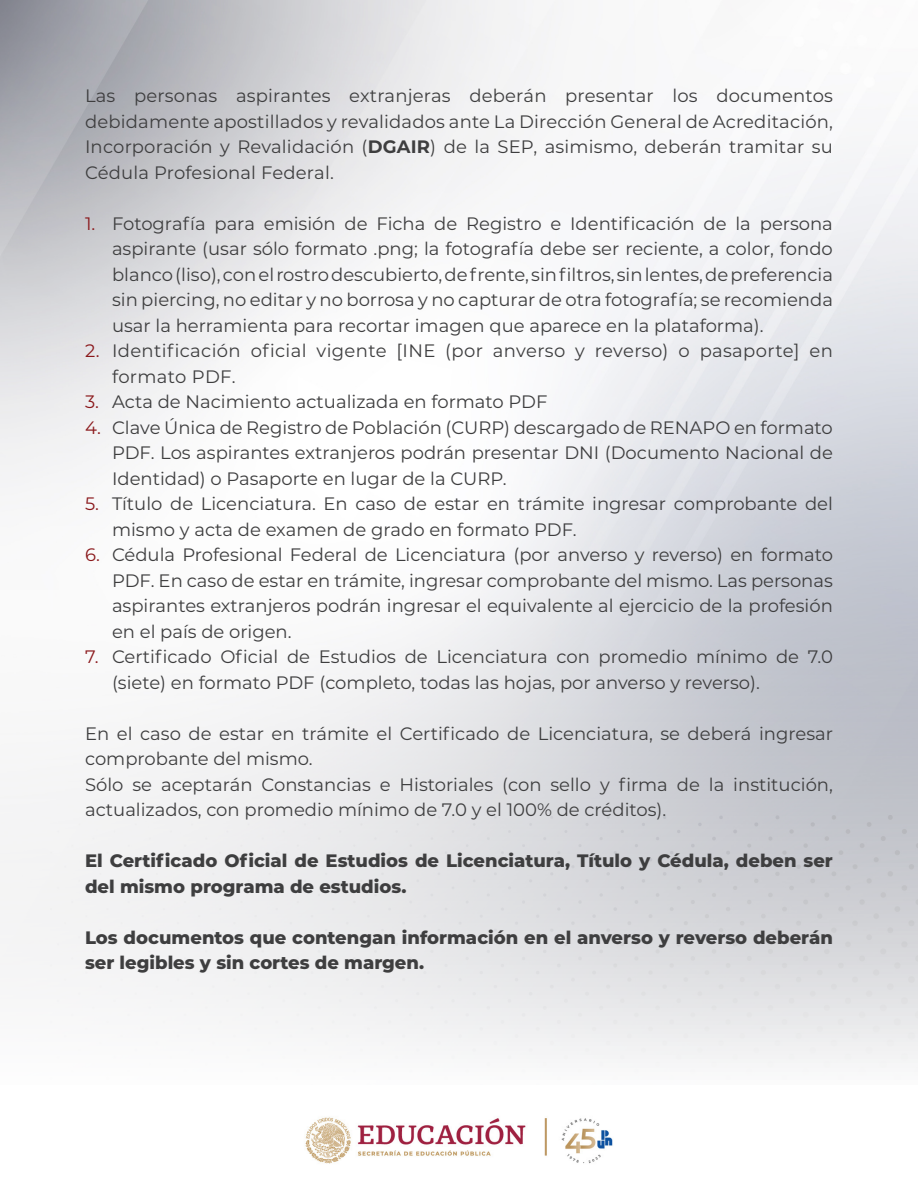
<style>
.page{position:relative;width:918px;height:1188px;background:#fff}
.page>*{position:absolute;margin:0;border:0;box-sizing:border-box;transform-origin:0 0}
.t1{font:18px/25.5px "Montserrat";color:#3e3e3f;text-align:justify}
.t2{font:800 18px/25.5px "Montserrat";color:#3e3e3f}
.t3{font:18px/25.5px "Montserrat";letter-spacing:.02em;color:#3e3e3f}
.s1{font-weight:700}
.s2{color:#8a181b}
</style>
<div class="page">
<img style="left:305px;top:1117px;width:308px;height:47px">
<p class="t1" style="left:85px;top:83px;width:749px">Las personas aspirantes extranjeras deberán presentar los documentos debidamente apostillados y revalidados ante La Dirección General de Acreditación, Incorporación y Revalidación (<span class="s1">DGAIR</span>) de la SEP, asimismo, deberán tramitar su Cédula Profesional Federal.</p>
<p class="t1" style="left:112px;top:210px;width:722px;text-indent:-27px"><span class="s2">1.</span> Fotografía para emisión de Ficha de Registro e Identificación de la persona aspirante (usar sólo formato .png; la fotografía debe ser reciente, a color, fondo blanco (liso), con el rostro descubierto, de frente, sin filtros, sin lentes, de preferencia sin piercing, no editar y no borrosa y no capturar de otra fotografía; se recomienda usar la herramienta para recortar imagen que aparece en la plataforma).</p>
<p class="t3" style="left:112px;top:338px;width:722px;text-indent:-27px"><span class="s2">2.</span> Identificación oficial vigente [INE (por anverso y reverso) o pasaporte] en formato PDF.</p>
<p class="t1" style="left:85px;top:389px;width:464px"><span class="s2">3.</span> Acta de Nacimiento actualizada en formato PDF</p>
<p class="t1" style="left:112px;top:414px;width:722px;text-indent:-27px"><span class="s2">4.</span> Clave Única de Registro de Población (CURP) descargado de RENAPO en formato PDF. Los aspirantes extranjeros podrán presentar DNI (Documento Nacional de Identidad) o Pasaporte en lugar de la CURP.</p>
<p class="t1" style="left:112px;top:491px;width:722px;text-indent:-27px"><span class="s2">5.</span> Título de Licenciatura. En caso de estar en trámite ingresar comprobante del mismo y acta de examen de grado en formato PDF.</p>
<p class="t1" style="left:112px;top:542px;width:722px;text-indent:-27px"><span class="s2">6.</span> Cédula Profesional Federal de Licenciatura (por anverso y reverso) en formato PDF. En caso de estar en trámite, ingresar comprobante del mismo. Las personas aspirantes extranjeros podrán ingresar el equivalente al ejercicio de la profesión en el país de origen.</p>
<p class="t1" style="left:112px;top:644px;width:722px;text-indent:-27px"><span class="s2">7.</span> Certificado Oficial de Estudios de Licenciatura con promedio mínimo de 7.0 (siete) en formato PDF (completo, todas las hojas, por anverso y reverso).</p>
<p class="t1" style="left:85px;top:720px;width:749px">En el caso de estar en trámite el Certificado de Licenciatura, se deberá ingresar comprobante del mismo.</p>
<p class="t1" style="left:85px;top:771px;width:749px">Sólo se aceptarán Constancias e Historiales (con sello y firma de la institución, actualizados, con promedio mínimo de 7.0 y el 100% de créditos).</p>
<p class="t2" style="left:85px;top:847px;width:749px">El Certificado Oficial de Estudios de Licenciatura, Título y Cédula, deben ser del mismo programa de estudios.</p>
<p class="t2" style="left:85px;top:924px;width:749px">Los documentos que contengan información en el anverso y reverso deberán ser legibles y sin cortes de margen.</p>
</div>
